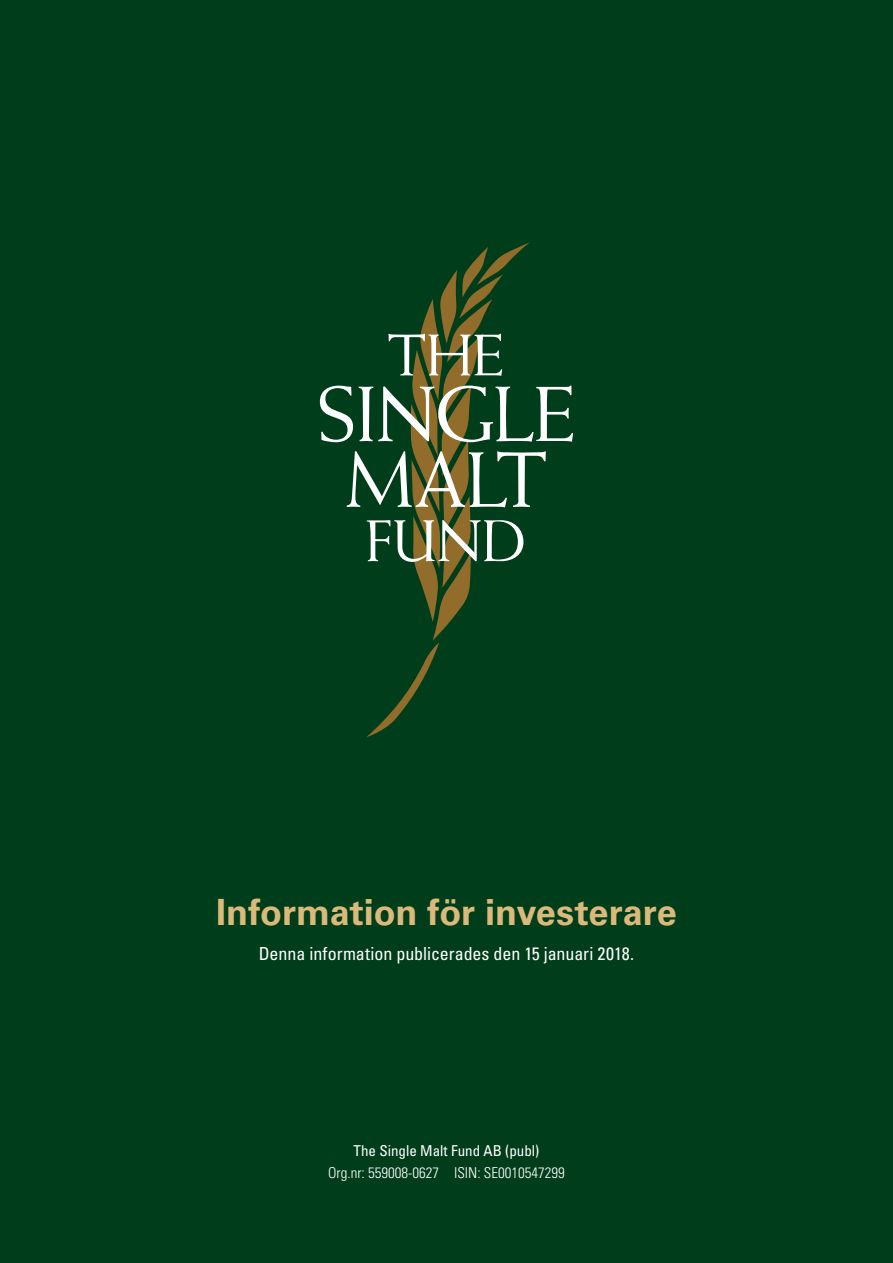
<style>
.page{position:relative;width:893px;height:1263px;background:#003d1b}
.page>*{position:absolute;margin:0;border:0;box-sizing:border-box;transform-origin:0 0}
.t1{font:700 36px "Univers LT";color:#dab97a}
.t2{font:condensed 18px "Univers LT";letter-spacing:-.005em;color:#fff}
.t3{font:300 condensed 15px "Univers LT";color:#fff}
.t4{font:condensed 15px "Univers LT";color:#fff}
</style>
<div class="page">
<svg style="left:366px;top:242px;width:164px;height:495px"></svg>
<svg style="left:389px;top:334px;width:113px;height:42px"></svg>
<svg style="left:320px;top:386px;width:33px;height:56px"></svg>
<svg style="left:359px;top:386px;width:214px;height:56px"></svg>
<svg style="left:347px;top:451px;width:199px;height:56px"></svg>
<svg style="left:367px;top:520px;width:156px;height:42px"></svg>
<h1 class="t1" style="left:216px;top:891px;width:462px">Information för investerare</h1>
<p class="t2" style="left:259px;top:942px;width:377px">Denna information publicerades den 15 januari 2018.</p>
<p class="t4" style="left:354px;top:1141px;width:187px">The Single Malt Fund AB (publ)</p>
<p class="t3" style="left:328px;top:1163px;width:238px">Org.nr: 559008-0627 ISIN: SE0010547299</p>
</div>
